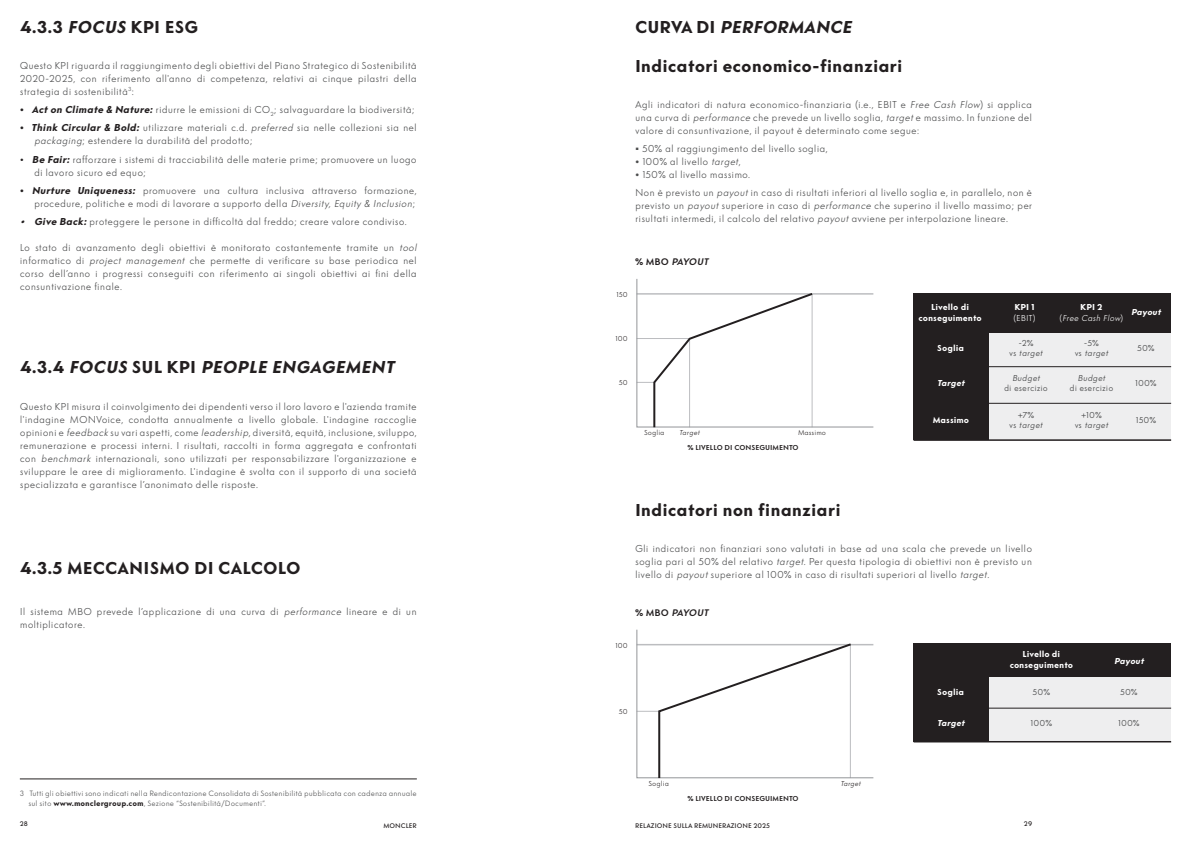
<style>
.page{position:relative;width:1191px;height:842px;background:#fff}
.page>*{position:absolute;margin:0;border:0;box-sizing:border-box;transform-origin:0 0}
.t1{font:700 18px "Moncler Gothic";color:#231f20}
.t2{font:italic 700 18px "Moncler Gothic";color:#231f20}
.t3{font:300 10.5px/13px "Moncler Gothic";color:#4b4c4d;text-align:justify}
.t4{font:italic 600 10px "Moncler Gothic";color:#231f20}
.t5{font:700 9px "Moncler Gothic";color:#fff}
.t6{font:9px "Moncler Gothic";color:#4b4c4d}
.t7{font:italic 9px "Moncler Gothic";color:#4b4c4d}
.t8{font:italic 700 9px "Moncler Gothic";color:#fff}
.t9{font:italic 300 9px "Moncler Gothic";color:#fff}
.t10{font:300 9px "Moncler Gothic";color:#fff}
.t11{font:300 8px/10px "Moncler Gothic";color:#4b4c4d}
.t12{font:600 7.5px "Moncler Gothic";color:#231f20}
.t13{font:300 7.5px "Moncler Gothic";color:#231f20}
.t14{font:italic 300 7.5px "Moncler Gothic";color:#231f20}
.t15{font:500 7px "Moncler Gothic";color:#231f20}
.s1{font-style:italic}
.s2{font-weight:700;color:#231f20}
.s3{font-weight:700;font-style:italic;color:#231f20}
.s4{font-weight:600;color:#231f20}
.s5{font-style:normal}
.s6{font-weight:700}
</style>
<div class="page">
<hr style="left:20px;top:779px;width:397px;height:1px;background:#231f20">
<div style="left:913px;top:669px;width:258px;height:73px;background:#eeeeef"></div>
<hr style="left:913px;top:708px;width:258px;height:1px;background:#231f20">
<hr style="left:913px;top:741px;width:258px;height:1px;background:#231f20">
<div style="left:913px;top:671px;width:75px;height:71px;background:#231f20"></div>
<div style="left:913px;top:644px;width:258px;height:33px;background:#231f20"></div>
<svg style="left:636px;top:279px;width:238px;height:149px"></svg>
<svg style="left:636px;top:629px;width:238px;height:150px"></svg>
<div style="left:913px;top:329px;width:258px;height:112px;background:#eeeeef"></div>
<hr style="left:913px;top:366px;width:258px;height:1px;background:#231f20">
<hr style="left:913px;top:403px;width:258px;height:1px;background:#231f20">
<hr style="left:913px;top:439px;width:258px;height:2px;background:#231f20">
<div style="left:913px;top:332px;width:75px;height:108px;background:#231f20"></div>
<div style="left:913px;top:293px;width:258px;height:40px;background:#231f20"></div>
<p class="t1" style="left:20px;top:17px;width:180px">4.3.3 <span class="s1">FOCUS</span> KPI ESG</p>
<p class="t3" style="left:20px;top:59px;width:398px">Questo KPI riguarda il raggiungimento degli obiettivi del Piano Strategico di Sostenibilità 2020-2025, con riferimento all'anno di competenza, relativi ai cinque pilastri della strategia di sostenibilità<sup>3</sup>:</p>
<p class="t3" style="left:20px;top:103px;width:396px"><span class="s2">•</span> <span class="s3">Act on Climate &amp; Nature:</span>ridurre le emissioni di CO<sub>2</sub>; salvaguardare la biodiversità;</p>
<p class="t3" style="left:34px;top:121px;width:384px;text-indent:-14px"><span class="s2">•</span> <span class="s3">Think Circular &amp; Bold:</span> utilizzare materiali c.d. <span class="s1">preferred</span> sia nelle collezioni sia nel <span class="s1">packaging</span>; estendere la durabilità del prodotto;</p>
<p class="t3" style="left:34px;top:153px;width:384px;text-indent:-14px"><span class="s4">•</span> <span class="s3">Be Fair:</span> rafforzare i sistemi di tracciabilità delle materie prime; promuovere un luogo di lavoro sicuro ed equo;</p>
<p class="t3" style="left:20px;top:184px;width:399px;text-align:right"><span class="s2">•</span> <span class="s3">Nurture Uniqueness:</span> promuovere una cultura inclusiva attraverso formazione, procedure, politiche e modi di lavorare a supporto della <span class="s1">Diversity,Equity &amp; Inclusion</span>;</p>
<p class="t3" style="left:20px;top:215px;width:389px"><span class="s3">• Give Back:</span>proteggere le persone in difficoltà dal freddo; creare valore condiviso.</p>
<p class="t3" style="left:20px;top:241px;width:400px;text-align:left">Lo stato di avanzamento degli obiettivi è monitorato costantemente tramite un <span class="s1">tool </span>informatico di <span class="s1">project management</span> che permette di verificare su base periodica nel corso dell’anno i progressi conseguiti con riferimento ai singoli obiettivi ai fini della consuntivazione finale.</p>
<p class="t2" style="left:20px;top:356px;width:380px"><span class="s5">4 . 3 . 4</span> FOCUS <span class="s5">S U L K P I</span> PEOPLE ENGAGEMENT</p>
<p class="t3" style="left:20px;top:400px;width:399px">Questo KPI misura il coinvolgimento dei dipendenti verso il loro lavoro e l'azienda tramite l'indagine MONVoice, condotta annualmente a livello globale. L'indagine raccoglie opinioni e <span class="s1">feedback</span> su vari aspetti, come <span class="s1">leadership</span>, diversità, equità, inclusione, sviluppo, remunerazione e processi interni. I risultati, raccolti in forma aggregata e confrontati con <span class="s1">benchmark</span> internazionali, sono utilizzati per responsabilizzare l'organizzazione e sviluppare le aree di miglioramento. L'indagine è svolta con il supporto di una società specializzata e garantisce l’anonimato delle risposte.</p>
<p class="t1" style="left:20px;top:557px;width:282px">4.3.5 MECCANISMO DI CALCOLO</p>
<p class="t3" style="left:20px;top:605px;width:398px">Il sistema MBO prevede l’applicazione di una curva di <span class="s1">performance</span> lineare e di un moltiplicatore.</p>
<p class="t11" style="left:28px;top:788px;width:390px;text-indent:-9px">3 Tutti gli obiettivi sono indicati nella Rendicontazione Consolidata di Sostenibilità pubblicata con cadenza annuale sul sito <span class="s2">www.monclergroup.com</span>, Sezione “Sostenibilità/Documenti”.</p>
<p class="t2" style="left:635px;top:17px;width:221px"><span class="s5">C U RVA D I</span> PERFORMANCE</p>
<p class="t1" style="left:635px;top:55px;width:269px">Indicatori economico-finanziari</p>
<p class="t3" style="left:635px;top:98px;width:398px">Agli indicatori di natura economico-finanziaria (i.e., EBIT e <span class="s1">Free Cash Flow</span>) si applica una curva di <span class="s1">performance</span> che prevede un livello soglia, <span class="s1">target</span>e massimo. In funzione del valore di consuntivazione, il payout è determinato come segue:</p>
<p class="t3" style="left:635px;top:142px;width:194px"><span class="s6">•</span> 50% al raggiungimento del livello soglia,</p>
<p class="t3" style="left:635px;top:155px;width:107px"><span class="s6">•</span> 100% al livello <span class="s1">target</span>,</p>
<p class="t3" style="left:635px;top:168px;width:117px"><span class="s6">•</span> 150% al livello massimo.</p>
<p class="t3" style="left:635px;top:186px;width:399px">Non è previsto un <span class="s1">payout</span>in caso di risultati inferiori al livello soglia e, in parallelo, non è previsto un <span class="s1">payout</span> superiore in caso di <span class="s1">performance</span> che superino il livello massimo; per risultati intermedi, il calcolo del relativo <span class="s1">payout</span> avviene per interpolazione lineare.</p>
<p class="t4" style="left:635px;top:256px;width:77px"><span class="s5">% M B O</span> PAYOUT</p>
<p class="t13" style="left:616px;top:290px;width:13px">150</p>
<p class="t13" style="left:615px;top:334px;width:14px">100</p>
<p class="t13" style="left:619px;top:379px;width:10px">50</p>
<p class="t13" style="left:644px;top:428px;width:22px">Soglia</p>
<p class="t14" style="left:679px;top:428px;width:23px">Target</p>
<p class="t13" style="left:798px;top:428px;width:30px">Massimo</p>
<p class="t12" style="left:687px;top:443px;width:113px">% LIVELLO DI CONSEGUIMENTO</p>
<p class="t5" style="left:931px;top:302px;width:39px">Livello di</p>
<p class="t5" style="left:918px;top:313px;width:65px">conseguimento</p>
<p class="t5" style="left:937px;top:343px;width:28px">Soglia</p>
<p class="t8" style="left:937px;top:378px;width:31px">Target</p>
<p class="t5" style="left:933px;top:415px;width:38px">Massimo</p>
<p class="t5" style="left:1014px;top:302px;width:22px">KPI 1</p>
<p class="t10" style="left:1013px;top:313px;width:24px">(EBIT)</p>
<p class="t6" style="left:1018px;top:338px;width:17px">-2%</p>
<p class="t7" style="left:1009px;top:348px;width:37px"><span class="s5">vs</span> target</p>
<p class="t7" style="left:1012px;top:373px;width:31px">Budget</p>
<p class="t6" style="left:1004px;top:383px;width:45px">di esercizio</p>
<p class="t6" style="left:1017px;top:410px;width:18px">+7%</p>
<p class="t7" style="left:1009px;top:420px;width:37px"><span class="s5">vs</span> target</p>
<p class="t5" style="left:1080px;top:302px;width:24px">KPI 2</p>
<p class="t9" style="left:1059px;top:313px;width:65px"><span class="s5">(</span> Free Cash Flow<span class="s5">)</span></p>
<p class="t8" style="left:1131px;top:307px;width:33px">Payout</p>
<p class="t6" style="left:1083px;top:338px;width:17px">-5%</p>
<p class="t7" style="left:1074px;top:348px;width:37px"><span class="s5">vs</span> target</p>
<p class="t6" style="left:1137px;top:343px;width:19px">50%</p>
<p class="t7" style="left:1077px;top:373px;width:31px">Budget</p>
<p class="t6" style="left:1069px;top:383px;width:45px">di esercizio</p>
<p class="t6" style="left:1081px;top:410px;width:22px">+10%</p>
<p class="t7" style="left:1074px;top:420px;width:37px"><span class="s5">vs</span> target</p>
<p class="t6" style="left:1135px;top:378px;width:23px">100%</p>
<p class="t6" style="left:1135px;top:415px;width:22px">150%</p>
<p class="t1" style="left:635px;top:500px;width:207px">Indicatori non finanziari</p>
<p class="t3" style="left:635px;top:542px;width:398px">Gli indicatori non finanziari sono valutati in base ad una scala che prevede un livello soglia pari al 50% del relativo <span class="s1">target</span>. Per questa tipologia di obiettivi non è previsto un livello di <span class="s1">payout</span> superiore al 100% in caso di risultati superiori al livello <span class="s1">target</span>.</p>
<p class="t4" style="left:635px;top:607px;width:77px"><span class="s5">% M B O</span> PAYOUT</p>
<p class="t13" style="left:615px;top:641px;width:14px">100</p>
<p class="t13" style="left:619px;top:707px;width:10px">50</p>
<p class="t5" style="left:937px;top:686px;width:28px">Soglia</p>
<p class="t8" style="left:937px;top:718px;width:31px">Target</p>
<p class="t5" style="left:1022px;top:648px;width:39px">Livello di</p>
<p class="t5" style="left:1009px;top:659px;width:65px">conseguimento</p>
<p class="t6" style="left:1032px;top:687px;width:19px">50%</p>
<p class="t6" style="left:1030px;top:718px;width:23px">100%</p>
<p class="t13" style="left:648px;top:779px;width:22px">Soglia</p>
<p class="t14" style="left:840px;top:779px;width:23px">Target</p>
<p class="t12" style="left:687px;top:794px;width:113px">% LIVELLO DI CONSEGUIMENTO</p>
<p class="t8" style="left:1114px;top:656px;width:33px">Payout</p>
<p class="t6" style="left:1120px;top:687px;width:19px">50%</p>
<p class="t6" style="left:1118px;top:718px;width:23px">100%</p>
<p class="t15" style="left:20px;top:819px;width:10px">28</p>
<p class="t15" style="left:383px;top:822px;width:35px">MONCLER</p>
<p class="t15" style="left:1024px;top:819px;width:10px">29</p>
<p class="t15" style="left:635px;top:822px;width:136px">RELAZIONE SULLA REMUNERAZIONE 2025</p>
</div>
